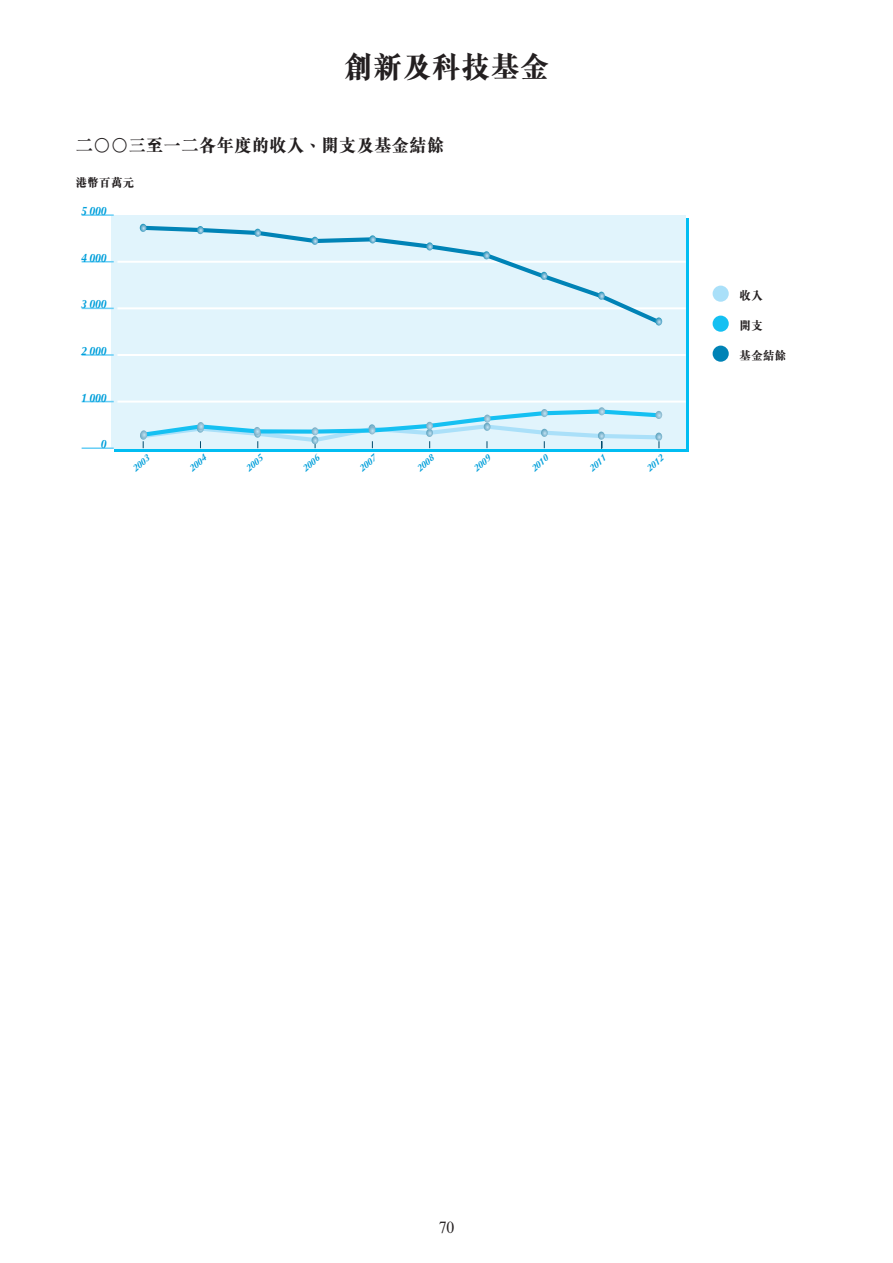
<style>
.page{position:relative;width:893px;height:1263px;background:#fff}
.page>*{position:absolute;margin:0;border:0;box-sizing:border-box;transform-origin:0 0}
.t1{font:800 30px "M Sung HK";letter-spacing:.03em;color:#231f20;scale:.95 1}
.t2{font:800 18px "M Sung HK";letter-spacing:.03em;color:#231f20;scale:.95 1}
.t3{font:16.5px "Times NRMT Std";color:#231f20;scale:.95 1}
.t4{font:italic 700 12.15px "Optima LT Std";letter-spacing:-.02em;color:#009fda;scale:.86 1}
.t5{font:800 12px "M Sung HK";letter-spacing:.03em;color:#231f20;scale:.95 1}
.t6{font:italic 700 9.3px "Optima LT Std";color:#009fda;scale:.96 1}
</style>
<div class="page">
<svg style="left:114px;top:218px;width:574px;height:234px;background:#3ccbf4"></svg>
<div style="left:111px;top:215px;width:574px;height:233px;background:#e1f4fc"></div>
<hr style="left:117px;top:401px;width:568px;height:2px;background:#fff">
<hr style="left:117px;top:354px;width:568px;height:2px;background:#fff">
<hr style="left:117px;top:307px;width:568px;height:2px;background:#fff">
<hr style="left:117px;top:261px;width:568px;height:2px;background:#fff">
<hr style="left:82px;top:447px;width:32px;height:2px;background:#6bcff6">
<hr style="left:82px;top:401px;width:32px;height:1px;background:#6bcff6">
<hr style="left:82px;top:354px;width:32px;height:2px;background:#6bcff6">
<hr style="left:82px;top:308px;width:32px;height:1px;background:#6bcff6">
<hr style="left:82px;top:261px;width:32px;height:2px;background:#6bcff6">
<hr style="left:82px;top:214px;width:32px;height:2px;background:#6bcff6">
<svg style="left:139px;top:225px;width:524px;height:98px"></svg>
<svg style="left:655px;top:317px;width:7px;height:9px"></svg>
<svg style="left:140px;top:224px;width:6px;height:8px"></svg>
<svg style="left:197px;top:226px;width:7px;height:8px"></svg>
<svg style="left:254px;top:229px;width:7px;height:8px"></svg>
<svg style="left:311px;top:237px;width:7px;height:8px"></svg>
<svg style="left:369px;top:235px;width:7px;height:8px"></svg>
<svg style="left:426px;top:242px;width:7px;height:9px"></svg>
<svg style="left:483px;top:251px;width:7px;height:8px"></svg>
<svg style="left:540px;top:272px;width:7px;height:8px"></svg>
<svg style="left:598px;top:292px;width:6px;height:8px"></svg>
<svg style="left:140px;top:407px;width:522px;height:41px"></svg>
<div style="left:712px;top:286px;width:16px;height:16px;background:#aae0f9;border-radius:50%"></div>
<div style="left:712px;top:316px;width:16px;height:16px;background:#15c0f2;border-radius:50%"></div>
<div style="left:712px;top:346px;width:16px;height:16px;background:#0083b6;border-radius:50%"></div>
<p class="t1" style="left:344px;top:55px;width:217px">創新及科技基金</p>
<p class="t2" style="left:76px;top:139px;width:389px">二○○三至一二各年度的收入、開支及基金結餘</p>
<p class="t5" style="left:76px;top:178px;width:63px">港幣百萬元</p>
<p class="t4" style="left:81px;top:204px;width:31px">5 000</p>
<p class="t4" style="left:81px;top:250px;width:31px">4 000</p>
<p class="t4" style="left:81px;top:297px;width:31px">3 000</p>
<p class="t4" style="left:81px;top:343px;width:31px">2 000</p>
<p class="t4" style="left:81px;top:390px;width:31px">1 000</p>
<p class="t4" style="left:101px;top:437px;width:8px">0</p>
<p class="t6" style="left:130px;top:466px;width:22px;rotate:-43deg">2003</p>
<p class="t6" style="left:187px;top:466px;width:22px;rotate:-43deg">2004</p>
<p class="t6" style="left:243px;top:466px;width:22px;rotate:-43deg">2005</p>
<p class="t6" style="left:300px;top:466px;width:22px;rotate:-43deg">2006</p>
<p class="t6" style="left:356px;top:466px;width:22px;rotate:-43deg">2007</p>
<p class="t6" style="left:414px;top:466px;width:22px;rotate:-43deg">2008</p>
<p class="t6" style="left:471px;top:466px;width:22px;rotate:-43deg">2009</p>
<p class="t6" style="left:529px;top:466px;width:22px;rotate:-43deg">2010</p>
<p class="t6" style="left:586px;top:466px;width:22px;rotate:-43deg">2011</p>
<p class="t6" style="left:644px;top:466px;width:22px;rotate:-43deg">2012</p>
<p class="t5" style="left:739px;top:291px;width:26px">收入</p>
<p class="t5" style="left:739px;top:321px;width:26px">開支</p>
<p class="t5" style="left:739px;top:351px;width:51px">基金結餘</p>
<p class="t3" style="left:438px;top:1221px;width:18px">70</p>
</div>
